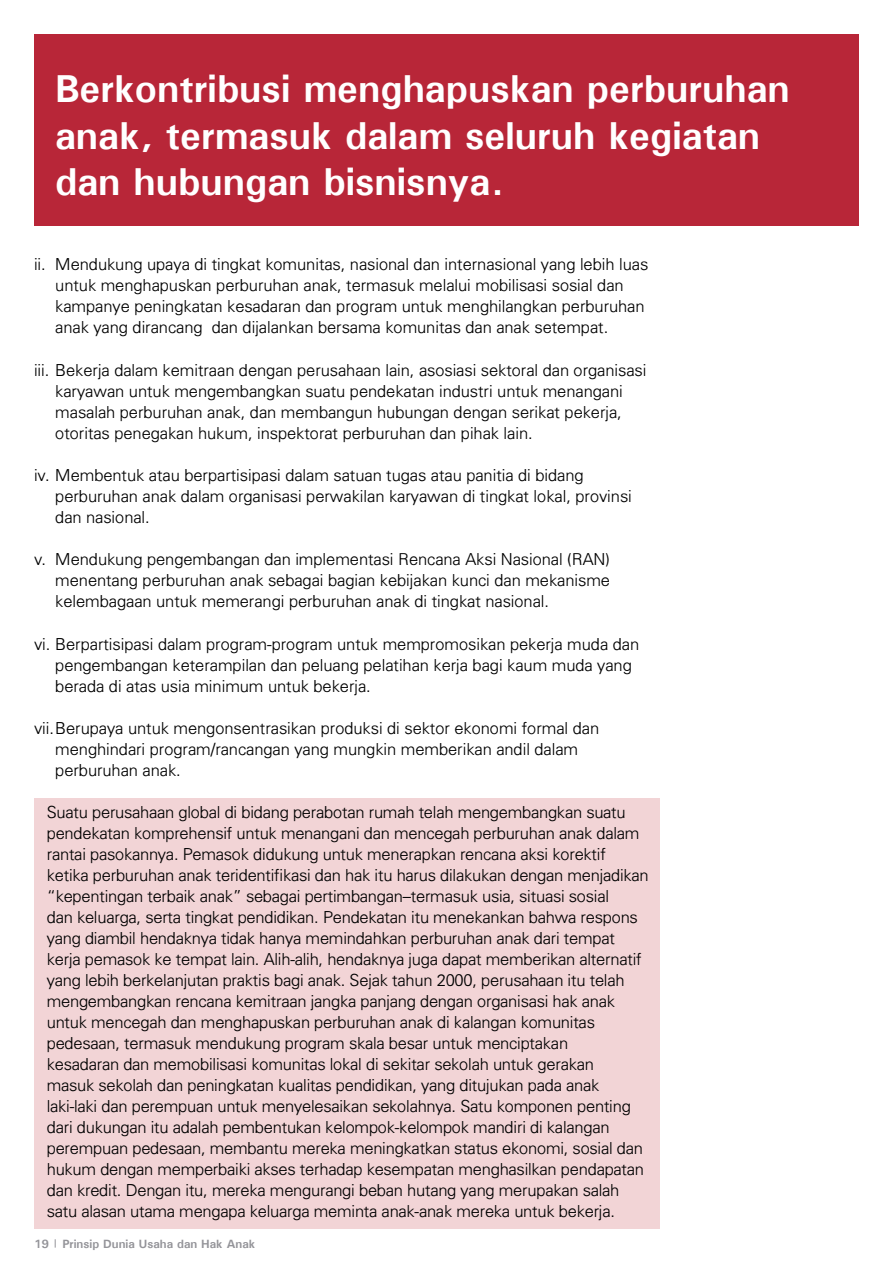
<style>
.page{position:relative;width:893px;height:1263px;background:#fff}
.page>*{position:absolute;margin:0;border:0;box-sizing:border-box;transform-origin:0 0}
.t1{font:700 39px/46.8px "Univers";color:#fff}
.t2{font:300 16.5px/21px "Univers";letter-spacing:-.01em;color:#000}
.t3{font:700 12px "Univers";color:#949499}
</style>
<div class="page">
<div style="left:34px;top:798px;width:625px;height:431px;background:#f2d4d6"></div>
<div style="left:34px;top:34px;width:825px;height:191px;background:#b82638"></div>
<h1 class="t1" style="left:55px;top:64px;width:736px">Berkontribusi menghapuskan perburuhan anak, termasuk dalam seluruh kegiatan dan hubungan bisnisnya.</h1>
<p class="t2" style="left:55px;top:254px;width:594px;text-indent:-21px">ii. Mendukung upaya di tingkat komunitas, nasional dan internasional yang lebih luas untuk menghapuskan perburuhan anak, termasuk melalui mobilisasi sosial dan kampanye peningkatan kesadaran dan program untuk menghilangkan perburuhan anak yang dirancang dan dijalankan bersama komunitas dan anak setempat.</p>
<p class="t2" style="left:55px;top:359px;width:593px;text-indent:-21px">iii. Bekerja dalam kemitraan dengan perusahaan lain, asosiasi sektoral dan organisasi karyawan untuk mengembangkan suatu pendekatan industri untuk menangani masalah perburuhan anak, dan membangun hubungan dengan serikat pekerja, otoritas penegakan hukum, inspektorat perburuhan dan pihak lain.</p>
<p class="t2" style="left:55px;top:464px;width:578px;text-indent:-21px">iv. Membentuk atau berpartisipasi dalam satuan tugas atau panitia di bidang perburuhan anak dalam organisasi perwakilan karyawan di tingkat lokal, provinsi dan nasional.</p>
<p class="t2" style="left:55px;top:548px;width:556px;text-align:justify;text-indent:-21px">v. Mendukung pengembangan dan implementasi Rencana Aksi Nasional (RAN) menentang perburuhan anak sebagai bagian kebijakan kunci dan mekanisme kelembagaan untuk memerangi perburuhan anak di tingkat nasional.</p>
<p class="t2" style="left:55px;top:633px;width:585px;text-indent:-21px">vi. Berpartisipasi dalam program-program untuk mempromosikan pekerja muda dan pengembangan keterampilan dan peluang pelatihan kerja bagi kaum muda yang berada di atas usia minimum untuk bekerja.</p>
<p class="t2" style="left:55px;top:717px;width:545px;text-indent:-21px">vii.Berupaya untuk mengonsentrasikan produksi di sektor ekonomi formal dan menghindari program/rancangan yang mungkin memberikan andil dalam perburuhan anak.</p>
<p class="t2" style="left:47px;top:801px;width:603px">Suatu perusahaan global di bidang perabotan rumah telah mengembangkan suatu pendekatan komprehensif untuk menangani dan mencegah perburuhan anak dalam rantai pasokannya. Pemasok didukung untuk menerapkan rencana aksi korektif ketika perburuhan anak teridentifikasi dan hak itu harus dilakukan dengan menjadikan “kepentingan terbaik anak” sebagai pertimbangan–termasuk usia, situasi sosial<br>dan keluarga, serta tingkat pendidikan. Pendekatan itu menekankan bahwa respons yang diambil hendaknya tidak hanya memindahkan perburuhan anak dari tempat kerja pemasok ke tempat lain. Alih-alih, hendaknya juga dapat memberikan alternatif yang lebih berkelanjutan praktis bagi anak. Sejak tahun 2000, perusahaan itu telah mengembangkan rencana kemitraan jangka panjang dengan organisasi hak anak untuk mencegah dan menghapuskan perburuhan anak di kalangan komunitas pedesaan, termasuk mendukung program skala besar untuk menciptakan<br>kesadaran dan memobilisasi komunitas lokal di sekitar sekolah untuk gerakan<br>masuk sekolah dan peningkatan kualitas pendidikan, yang ditujukan pada anak laki-laki dan perempuan untuk menyelesaikan sekolahnya. Satu komponen penting dari dukungan itu adalah pembentukan kelompok-kelompok mandiri di kalangan perempuan pedesaan, membantu mereka meningkatkan status ekonomi, sosial dan hukum dengan memperbaiki akses terhadap kesempatan menghasilkan pendapatan dan kredit. Dengan itu, mereka mengurangi beban hutang yang merupakan salah satu alasan utama mengapa keluarga meminta anak-anak mereka untuk bekerja.</p>
<p class="t3" style="left:34px;top:1236px;width:223px">19 Prinsip Dunia Usaha dan Hak Anak</p>
</div>
